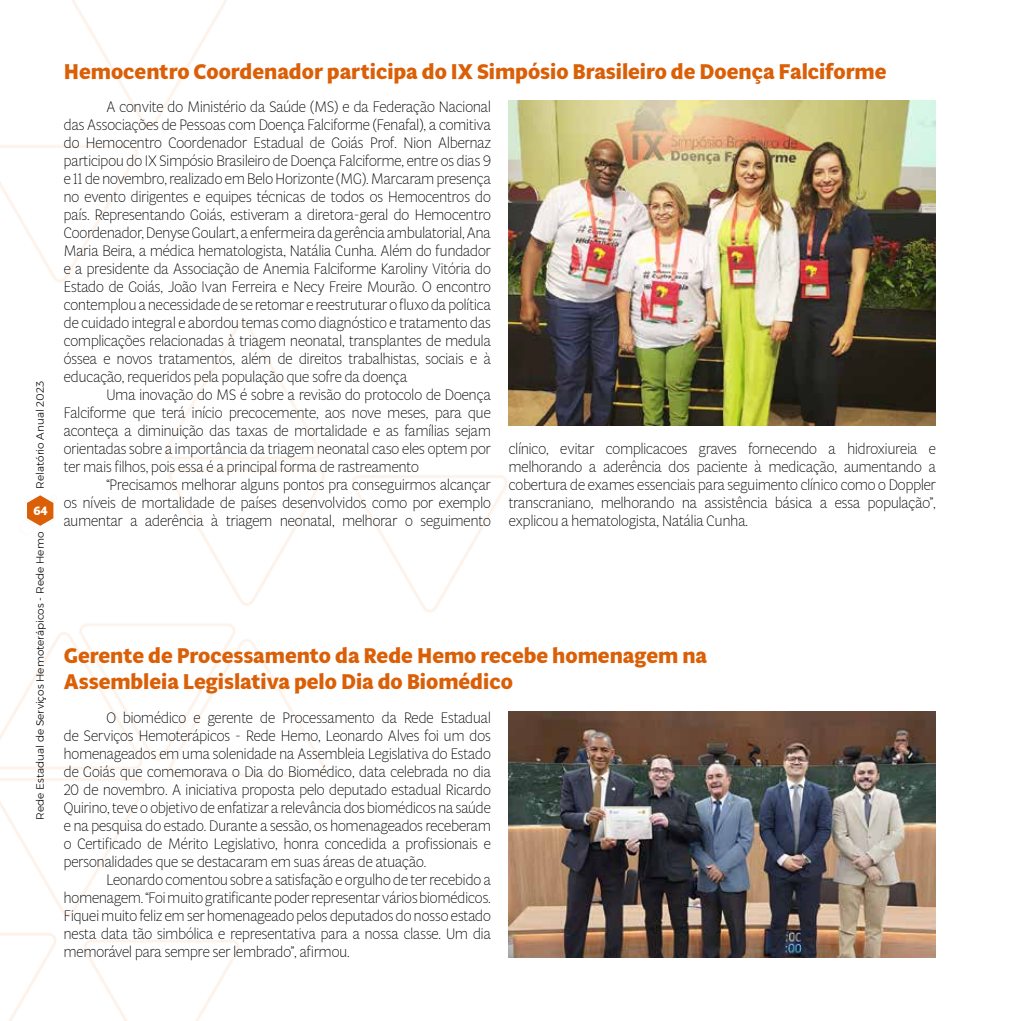
<style>
.page{position:relative;width:1021px;height:1021px;background:#fff}
.page>*{position:absolute;margin:0;border:0;box-sizing:border-box;transform-origin:0 0}
.t1{font:700 21px/25.2px "Multi Display";color:#da5f06}
.t2{font:300 15px/18px "Multi Display";color:#000;text-align:justify}
.t3{font:700 12px "Multi Display";color:#fff}
.t4{font:300 10.5px "Montserrat";color:#000}
</style>
<div class="page">
<img style="left:0;top:0;width:936px;height:1020px">
<svg style="left:20px;top:495px;width:37px;height:40px"></svg>
<img style="left:509px;top:101px;width:426px;height:324px">
<img style="left:509px;top:711px;width:426px;height:246px">
<p class="t4" style="left:32px;top:488px;width:109px;rotate:-90deg">Relatório Anual 2023</p>
<p class="t3" style="left:33px;top:502px;width:16px">64</p>
<p class="t4" style="left:32px;top:819px;width:289px;rotate:-90deg">Rede Estadual de Serviços Hemoterápicos - Rede Hemo</p>
<h1 class="t1" style="left:64px;top:59px;width:824px">Hemocentro Coordenador participa do IX Simpósio Brasileiro de Doença Falciforme</h1>
<p class="t2" style="left:64px;top:97px;width:428px;text-indent:43px">A convite do Ministério da Saúde (MS) e da Federação Nacional das Associações de Pessoas com Doença Falciforme (Fenafal), a comitiva do Hemocentro Coordenador Estadual de Goiás Prof. Nion Albernaz participou do IX Simpósio Brasileiro de Doença Falciforme, entre os dias 9 e 11 de novembro, realizado em Belo Horizonte (MG). Marcaram presença no evento dirigentes e equipes técnicas de todos os Hemocentros do país. Representando Goiás, estiveram a diretora-geral do Hemocentro Coordenador, Denyse Goulart, a enfermeira da gerência ambulatorial, Ana Maria Beira, a médica hematologista, Natália Cunha. Além do fundador e a presidente da Associação de Anemia Falciforme Karoliny Vitória do Estado de Goiás, João Ivan Ferreira e Necy Freire Mourão. O encontro contemplou a necessidade de se retomar e reestruturar o fluxo da política de cuidado integral e abordou temas como diagnóstico e tratamento das complicações relacionadas à triagem neonatal, transplantes de medula óssea e novos tratamentos, além de direitos trabalhistas, sociais e à educação, requeridos pela população que sofre da doença</p>
<p class="t2" style="left:64px;top:385px;width:428px;text-indent:43px">Uma inovação do MS é sobre a revisão do protocolo de Doença Falciforme que terá início precocemente, aos nove meses, para que aconteça a diminuição das taxas de mortalidade e as famílias sejam orientadas sobre a importância da triagem neonatal caso eles optem por ter mais filhos, pois essa é a principal forma de rastreamento</p>
<p class="t2" style="left:64px;top:475px;width:428px;text-indent:43px">“Precisamos melhorar alguns pontos pra conseguirmos alcançar os níveis de mortalidade de países desenvolvidos como por exemplo aumentar a aderência à triagem neonatal, melhorar o seguimento</p>
<p class="t2" style="left:509px;top:438px;width:428px">clínico, evitar complicacoes graves fornecendo a hidroxiureia e melhorando a aderência dos paciente à medicação, aumentando a cobertura de exames essenciais para seguimento clínico como o Doppler transcraniano, melhorando na assistência básica a essa população”, explicou a hematologista, Natália Cunha.</p>
<h1 class="t1" style="left:64px;top:642px;width:644px">Gerente de Processamento da Rede Hemo recebe homenagem na<br>Assembleia Legislativa pelo Dia do Biomédico</h1>
<p class="t2" style="left:64px;top:707px;width:428px;text-indent:43px">O biomédico e gerente de Processamento da Rede Estadual de Serviços Hemoterápicos - Rede Hemo, Leonardo Alves foi um dos homenageados em uma solenidade na Assembleia Legislativa do Estado de Goiás que comemorava o Dia do Biomédico, data celebrada no dia 20 de novembro. A iniciativa proposta pelo deputado estadual Ricardo Quirino, teve o objetivo de enfatizar a relevância dos biomédicos na saúde e na pesquisa do estado. Durante a sessão, os homenageados receberam o Certificado de Mérito Legislativo, honra concedida a profissionais e personalidades que se destacaram em suas áreas de atuação.</p>
<p class="t2" style="left:64px;top:869px;width:428px;text-indent:43px">Leonardo comentou sobre a satisfação e orgulho de ter recebido a homenagem. “Foi muito gratificante poder representar vários biomédicos.<br>Fiquei muito feliz em ser homenageado pelos deputados do nosso estado nesta data tão simbólica e representativa para a nossa classe. Um dia memorável para sempre ser lembrado”, afirmou.</p>
</div>
